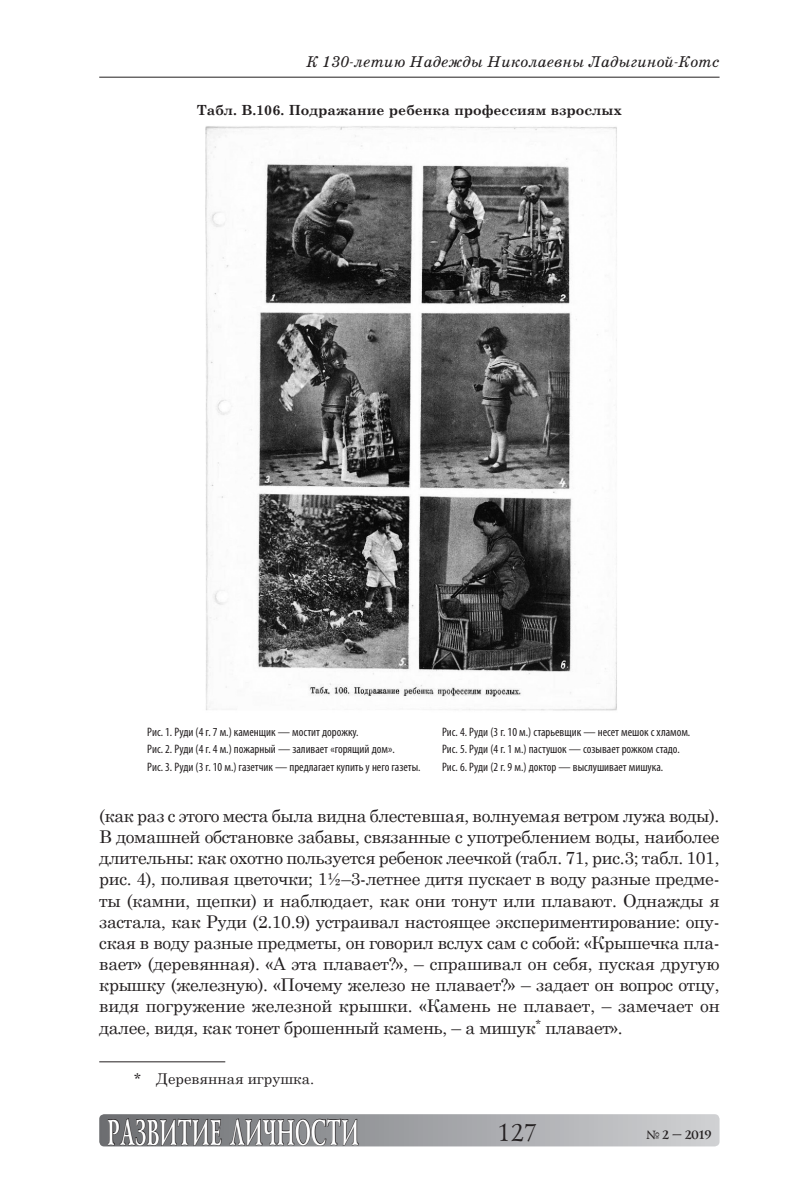
<style>
.page{position:relative;width:794px;height:1191px;background:#fff}
.page>*{position:absolute;margin:0;border:0;box-sizing:border-box;transform-origin:0 0}
.t1{font:700 36.75px "Lazurski C";letter-spacing:.02em;color:#fff;scale:.57 1}
.t2{font:24.5px "Lazurski C";color:#231f20}
.Text{font:17.5px/21.2px "Century Schoolbook";letter-spacing:-.02em;color:#231f20;text-align:justify}
.t3{font:italic 15.75px "School Book C";color:#231f20}
.Snoska_1{font:14.88px "Century Schoolbook";color:#231f20}
.Ris{font:700 14px "Century Schoolbook";color:#231f20}
.Ris-2{font:condensed 12.25px "Myriad Pro";color:#231f20}
.t4{font:700 12.25px "Lazurski C";color:#231f20}
</style>
<div class="page">
<div style="left:99px;top:1114px;width:620px;height:32px;background:linear-gradient(to right,#6b6d70,#d0d0d3);border-radius:5px"></div>
<svg style="left:108px;top:1117px;width:114px;height:29px;background:#5e5e60"></svg>
<svg style="left:230px;top:1118px;width:129px;height:28px;background:#6e6e70"></svg>
<hr style="left:99px;top:77px;width:620px;height:1px;background:#231f20">
<hr style="left:99px;top:1061px;width:126px;height:1px;background:#231f20">
<img style="left:205px;top:126px;width:412px;height:585px">
<p class="t3" style="left:306px;top:53px;width:415px">К 130-летию Надежды Николаевны Ладыгиной-Котс</p>
<p class="Ris" style="left:197px;top:99px;width:427px">Табл. B.106. Подражание ребенка профессиям взрослых</p>
<p class="Ris-2" style="left:147px;top:725px;width:213px">Рис. 1. Руди (4 г. 7 м.) каменщик — мостит дорожку.</p>
<p class="Ris-2" style="left:442px;top:725px;width:250px">Рис. 4. Руди (3 г. 10 м.) старьевщик — несет мешок с хламом.</p>
<p class="Ris-2" style="left:147px;top:742px;width:249px">Рис. 2. Руди (4 г. 4 м.) пожарный — заливает «горящий дом».</p>
<p class="Ris-2" style="left:442px;top:742px;width:239px">Рис. 5. Руди (4 г. 1 м.) пастушок — созывает рожком стадо.</p>
<p class="Ris-2" style="left:147px;top:759px;width:275px">Рис. 3. Руди (3 г. 10 м.) газетчик — предлагает купить у него газеты.</p>
<p class="Ris-2" style="left:442px;top:759px;width:223px">Рис. 6. Руди (2 г. 9 м.) доктор — выслушивает мишука.</p>
<p class="Text" style="left:99px;top:803px;width:622px">(как раз с этого места была видна блестевшая, волнуемая ветром лужа воды).<br>В домашней обстановке забавы, связанные с употреблением воды, наиболее длительны: как охотно пользуется ребенок леечкой (табл. 71, рис.3; табл. 101, рис. 4), поливая цветочки; 1½–3-летнее дитя пускает в воду разные предме&shy;ты (камни, щепки) и наблюдает, как они тонут или плавают. Однажды я застала, как Руди (2.10.9) устраивал настоящее экспериментирование: опу&shy;ская в воду разные предметы, он говорил вслух сам с собой: «Крышечка пла&shy;вает» (деревянная). «А эта плавает?», – спрашивал он себя, пуская другую крышку (железную). «Почему железо не плавает?» – задает он вопрос отцу, видя погружение железной крышки. «Камень не плавает, – замечает он далее, видя, как тонет брошенный камень, – а мишук<sup>*</sup> плавает».</p>
<p class="Snoska_1" style="left:134px;top:1066px;width:182px">* Деревянная игрушка.</p>
<h1 class="t1" style="left:106px;top:1111px;width:442px">РАЗВИТИЕ ЛИЧНОСТИ</h1>
<h2 class="t2" style="left:496px;top:1118px;width:41px">127</h2>
<p class="t4" style="left:646px;top:1128px;width:66px">№ 2 – 2019</p>
</div>
